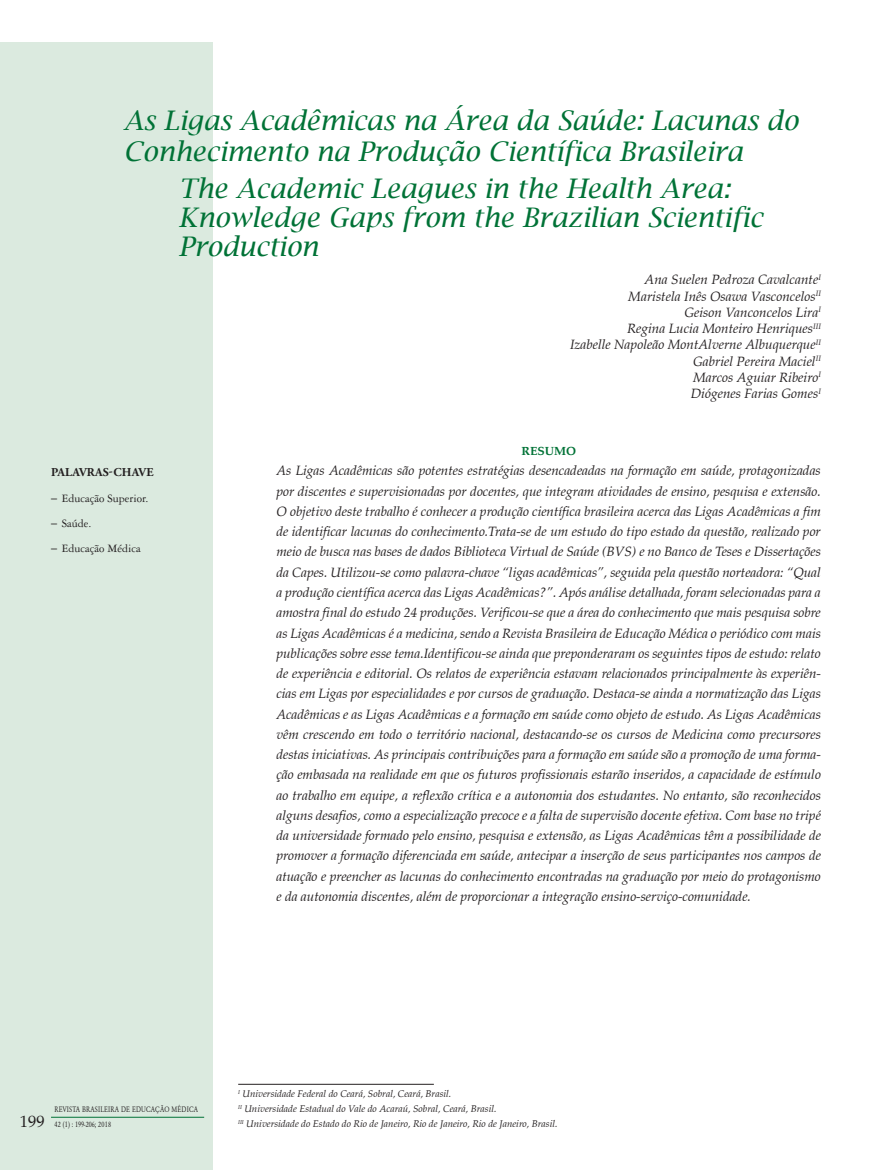
<style>
.page{position:relative;width:872px;height:1170px;background:#fff}
.page>*{position:absolute;margin:0;border:0;box-sizing:border-box;transform-origin:0 0}
._01{font:italic 27px/28.5px "Lucida Bright";color:#007236}
._00{font:italic 27px/31.5px "Lucida Bright";color:#007236}
._04{font:italic 13.5px/20.2px "Palton";letter-spacing:-.005em;color:#231f20;text-align:justify}
._02{font:italic 13.5px/16.2px "Palton";color:#231f20;text-align:right}
.t1{font:12px "Garamond 3 LT Std";color:#231f20}
.Keywords{font:700 12px "Adobe Garamond Pro";letter-spacing:.015em;color:#231f20}
._03{font:700 12px "Palton";color:#007236}
.footnote_abre{font:italic 9.75px/15px "Palton";color:#231f20}
.t2{font:8.25px/15px "Garamond";letter-spacing:.03em;color:#231f20;scale:.8 1}
.s1{font-family:"Palton Roman"}
.s2{font-family:"Palton Roman";font-size:16.5px}
</style>
<div class="page">
<div style="left:0;top:43px;width:213px;height:1126px;background:#dbeadf"></div>
<hr style="left:51px;top:1116px;width:153px;height:1px;background:#007236">
<hr style="left:238px;top:1083px;width:196px;height:1px;background:#231f20">
<p class="_00" style="left:123px;top:104px;width:676px">As Ligas Acadêmicas na Área da Saúde: Lacunas do<br>Conhecimento na Produção Científica Brasileira</p>
<p class="_01" style="left:179px;top:174px;width:585px">The Academic Leagues in the Health Area:<br>Knowledge Gaps from the Brazilian Scientific<br>Production</p>
<p class="_02" style="left:570px;top:272px;width:252px">Ana Suelen Pedroza Cavalcante<sup>I<br></sup>Maristela Inês Osawa Vasconcelos<sup>II<br></sup>Geison Vanconcelos Lira<sup>I<br></sup>Regina Lucia Monteiro Henriques<sup>III<br></sup>Izabelle Napoleão MontAlverne Albuquerque<sup>II<br></sup>Gabriel Pereira Maciel<sup>II<br></sup>Marcos Aguiar Ribeiro<sup>I<br></sup>Diógenes Farias Gomes<sup>I</sup></p>
<p class="Keywords" style="left:51px;top:465px;width:104px">PALAVRAS-CHAVE</p>
<p class="t1" style="left:51px;top:491px;width:99px"><span class="s1">–</span> Educação Superior.</p>
<p class="t1" style="left:51px;top:516px;width:42px"><span class="s1">–</span> Saúde.</p>
<p class="t1" style="left:51px;top:541px;width:91px"><span class="s1">–</span> Educação Médica</p>
<p class="_03" style="left:521px;top:444px;width:56px">RESUMO</p>
<p class="_04" style="left:276px;top:461px;width:546px">As Ligas Acadêmicas são potentes estratégias desencadeadas na formação em saúde, protagonizadas por discentes e supervisionadas por docentes, que integram atividades de ensino, pesquisa e extensão.<br>O objetivo deste trabalho é conhecer a produção científica brasileira acerca das Ligas Acadêmicas a fim de identificar lacunas do conhecimento.Trata-se de um estudo do tipo estado da questão, realizado por meio de busca nas bases de dados Biblioteca Virtual de Saúde (BVS) e no Banco de Teses e Dissertações da Capes. Utilizou-se como palavra-chave “ligas acadêmicas”, seguida pela questão norteadora: “Qual a produção científica acerca das Ligas Acadêmicas?”. Após análise detalhada, foram selecionadas para a amostra final do estudo 24 produções. Verificou-se que a área do conhecimento que mais pesquisa sobre as Ligas Acadêmicas é a medicina, sendo a Revista Brasileira de Educação Médica o periódico com mais publicações sobre esse tema.Identificou-se ainda que preponderaram os seguintes tipos de estudo: relato de experiência e editorial. Os relatos de experiência estavam relacionados principalmente às experiên&shy;cias em Ligas por especialidades e por cursos de graduação. Destaca-se ainda a normatização das Ligas Acadêmicas e as Ligas Acadêmicas e a formação em saúde como objeto de estudo. As Ligas Acadêmicas vêm crescendo em todo o território nacional, destacando-se os cursos de Medicina como precursores destas iniciativas. As principais contribuições para a formação em saúde são a promoção de uma forma&shy;ção embasada na realidade em que os futuros profissionais estarão inseridos, a capacidade de estímulo ao trabalho em equipe, a reflexão crítica e a autonomia dos estudantes. No entanto, são reconhecidos alguns desafios, como a especialização precoce e a falta de supervisão docente efetiva. Com base no tripé da universidade formado pelo ensino, pesquisa e extensão, as Ligas Acadêmicas têm a possibilidade de promover a formação diferenciada em saúde, antecipar a inserção de seus participantes nos campos de atuação e preencher as lacunas do conhecimento encontradas na graduação por meio do protagonismo e da autonomia discentes, além de proporcionar a integração ensino-serviço-comunidade.</p>
<p class="t2" style="left:20px;top:1101px;width:224px;text-indent:35px">REVISTA BRASILEIRA DE EDUCAÇÃO MÉDICA<br><span class="s2">199</span> 42 (1) : 199-206; 2018</p>
<p class="footnote_abre" style="left:238px;top:1086px;width:321px"><sup>I</sup> Universidade Federal do Ceará, Sobral, Ceará, Brasil.<br><sup>II</sup> Universidade Estadual do Vale do Acaraú, Sobral, Ceará, Brasil.<br><sup>III</sup> Universidade do Estado do Rio de Janeiro, Rio de Janeiro, Rio de Janeiro, Brasil.</p>
</div>
